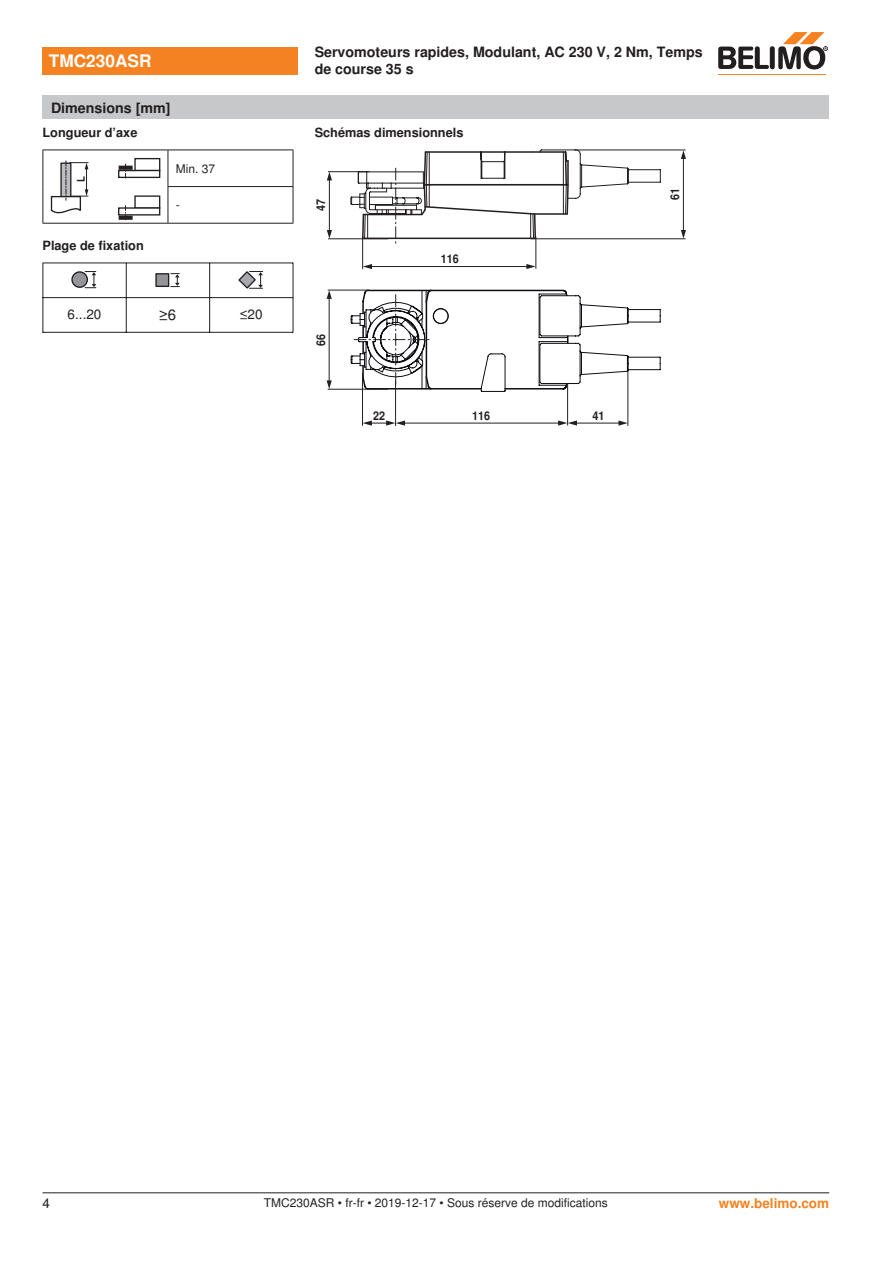
<style>
.page{position:relative;width:893px;height:1263px;background:#fff}
.page>*{position:absolute;margin:0;border:0;box-sizing:border-box;transform-origin:0 0}
.t1{font:700 17.25px "Nimbus Sans BEL";color:#fff}
.t2{font:15px "Nimbus Sans BEL";color:#231f20}
.t3{font:700 14.25px/17.1px "Nimbus Sans BEL";color:#231f20}
.Rechtsbündig_Footer{font:700 13.5px "Nimbus Sans BEL";color:#f58220}
.t4{font:13.5px "Nimbus Sans BEL";color:#231f20}
.t5{font:13.5px "Nimbus Sans BEL";color:#231f20}
.t6{font:700 12.75px "Nimbus Sans BEL";color:#231f20}
.Footer_EU_center{font:12px "Nimbus Sans BEL";color:#231f20}
.t7{font:700 12px "Nimbus Sans BEL";color:#231f20;scale:.9 1}
.t8{font:700 10.65px "Nimbus Sans BEL";color:#231f20;scale:.9 1}
</style>
<div class="page">
<hr style="left:43px;top:150px;width:1px;height:37px;background:#231f20">
<hr style="left:43px;top:187px;width:1px;height:36px;background:#231f20">
<hr style="left:168px;top:150px;width:1px;height:36px;background:#231f20">
<hr style="left:293px;top:150px;width:1px;height:36px;background:#231f20">
<hr style="left:168px;top:187px;width:1px;height:36px;background:#231f20">
<hr style="left:293px;top:187px;width:1px;height:36px;background:#231f20">
<hr style="left:43px;top:150px;width:125px;height:1px;background:#231f20">
<hr style="left:168px;top:150px;width:125px;height:1px;background:#231f20">
<hr style="left:168px;top:186px;width:125px;height:1px;background:#231f20">
<hr style="left:43px;top:223px;width:125px;height:1px;background:#231f20">
<hr style="left:168px;top:223px;width:125px;height:1px;background:#231f20">
<svg style="left:50px;top:161px;width:38px;height:53px"></svg>
<div style="left:134px;top:158px;width:26px;height:13px;background:#fff;border:1px solid #231f20"></div>
<div style="left:118px;top:170px;width:42px;height:8px;background:#fff;border:1px solid #231f20"></div>
<svg style="left:119px;top:166px;width:14px;height:4px"></svg>
<svg style="left:125px;top:163px;width:1px;height:15px"></svg>
<div style="left:134px;top:195px;width:26px;height:14px;background:#fff;border:1px solid #231f20"></div>
<div style="left:118px;top:207px;width:42px;height:9px;background:#fff;border:1px solid #231f20"></div>
<svg style="left:119px;top:216px;width:14px;height:4px"></svg>
<svg style="left:125px;top:205px;width:1px;height:15px"></svg>
<hr style="left:43px;top:263px;width:1px;height:69px;background:#231f20">
<hr style="left:126px;top:263px;width:1px;height:69px;background:#231f20">
<hr style="left:209px;top:263px;width:1px;height:69px;background:#231f20">
<hr style="left:293px;top:263px;width:1px;height:69px;background:#231f20">
<hr style="left:43px;top:263px;width:250px;height:1px;background:#231f20">
<hr style="left:43px;top:297px;width:250px;height:1px;background:#231f20">
<hr style="left:43px;top:332px;width:250px;height:1px;background:#231f20">
<div style="left:72px;top:272px;width:15px;height:15px;background:#939598;border-radius:50%"></div>
<div style="left:71px;top:271px;width:17px;height:17px;border:1px solid #231f20;border-radius:50%"></div>
<svg style="left:85px;top:271px;width:11px;height:17px"></svg>
<svg style="left:170px;top:273px;width:10px;height:14px"></svg>
<div style="left:156px;top:274px;width:13px;height:12px;background:#939598"></div>
<div style="left:155px;top:273px;width:14px;height:14px;border:1px solid #231f20"></div>
<svg style="left:238px;top:271px;width:25px;height:18px"></svg>
<svg style="left:350px;top:150px;width:311px;height:94px"></svg>
<svg style="left:350px;top:289px;width:311px;height:103px"></svg>
<hr style="left:395px;top:381px;width:1px;height:45px;background:#231f20">
<hr style="left:362px;top:373px;width:1px;height:53px;background:#231f20">
<hr style="left:567px;top:384px;width:1px;height:41px;background:#231f20">
<hr style="left:628px;top:370px;width:1px;height:56px;background:#231f20">
<hr style="left:328px;top:290px;width:41px;height:1px;background:#231f20">
<hr style="left:328px;top:389px;width:60px;height:1px;background:#231f20">
<hr style="left:575px;top:423px;width:47px;height:1px;background:#231f20">
<svg style="left:618px;top:420px;width:10px;height:6px"></svg>
<hr style="left:402px;top:423px;width:159px;height:1px;background:#231f20">
<svg style="left:558px;top:420px;width:19px;height:6px"></svg>
<svg style="left:363px;top:420px;width:42px;height:6px"></svg>
<hr style="left:329px;top:296px;width:1px;height:86px;background:#231f20">
<svg style="left:327px;top:380px;width:5px;height:9px"></svg>
<svg style="left:327px;top:290px;width:5px;height:9px"></svg>
<hr style="left:574px;top:150px;width:112px;height:1px;background:#231f20">
<hr style="left:531px;top:239px;width:154px;height:1px;background:#231f20">
<hr style="left:328px;top:171px;width:42px;height:1px;background:#231f20">
<hr style="left:328px;top:239px;width:60px;height:1px;background:#231f20">
<hr style="left:329px;top:177px;width:1px;height:56px;background:#231f20">
<svg style="left:327px;top:230px;width:5px;height:9px"></svg>
<svg style="left:327px;top:172px;width:5px;height:8px"></svg>
<hr style="left:683px;top:155px;width:1px;height:78px;background:#231f20">
<svg style="left:681px;top:230px;width:5px;height:9px"></svg>
<svg style="left:681px;top:150px;width:5px;height:9px"></svg>
<hr style="left:362px;top:236px;width:1px;height:33px;background:#231f20">
<hr style="left:536px;top:237px;width:1px;height:32px;background:#231f20">
<hr style="left:369px;top:266px;width:161px;height:1px;background:#231f20">
<svg style="left:526px;top:264px;width:10px;height:5px"></svg>
<svg style="left:363px;top:264px;width:9px;height:5px"></svg>
<div style="left:43px;top:47px;width:255px;height:27px;background:#f58220"></div>
<hr style="left:718px;top:74px;width:107px;height:1px;background:#f58220">
<svg style="left:718px;top:32px;width:110px;height:38px"></svg>
<div style="left:43px;top:96px;width:786px;height:23px;background:#c7c8ca"></div>
<hr style="left:43px;top:1192px;width:786px;height:1px;background:#231f20">
<p class="t1" style="left:49px;top:51px;width:104px">TMC230ASR</p>
<p class="t3" style="left:315px;top:44px;width:390px">Servomoteurs rapides, Modulant, AC 230 V, 2 Nm, Temps de course 35 s</p>
<p class="t3" style="left:51px;top:100px;width:121px">Dimensions [mm]</p>
<p class="t6" style="left:43px;top:125px;width:96px">Longueur d’axe</p>
<p class="t8" style="left:77px;top:182px;width:8px;rotate:-90deg">L</p>
<p class="t6" style="left:43px;top:238px;width:103px">Plage de fixation</p>
<p class="Footer_EU_center" style="left:176px;top:161px;width:41px">Min. 37</p>
<p class="Footer_EU_center" style="left:176px;top:198px;width:5px">-</p>
<p class="t4" style="left:68px;top:306px;width:35px">6...20</p>
<p class="t2" style="left:159px;top:305px;width:19px">≥6</p>
<p class="t4" style="left:240px;top:306px;width:24px">≤20</p>
<p class="t6" style="left:315px;top:125px;width:150px">Schémas dimensionnels</p>
<p class="t7" style="left:316px;top:211px;width:15px;rotate:-90deg">47</p>
<p class="t7" style="left:316px;top:346px;width:15px;rotate:-90deg">66</p>
<p class="t7" style="left:441px;top:254px;width:22px">116</p>
<p class="t7" style="left:373px;top:411px;width:15px">22</p>
<p class="t7" style="left:472px;top:411px;width:22px">116</p>
<p class="t7" style="left:593px;top:411px;width:15px">41</p>
<p class="t7" style="left:670px;top:200px;width:15px;rotate:-90deg">61</p>
<p class="t5" style="left:43px;top:1195px;width:9px">4</p>
<p class="Footer_EU_center" style="left:264px;top:1196px;width:346px">TMC230ASR • fr-fr • 2019-12-17 • Sous réserve de modifications</p>
<p class="Rechtsbündig_Footer" style="left:719px;top:1195px;width:112px">www.belimo.com</p>
</div>
